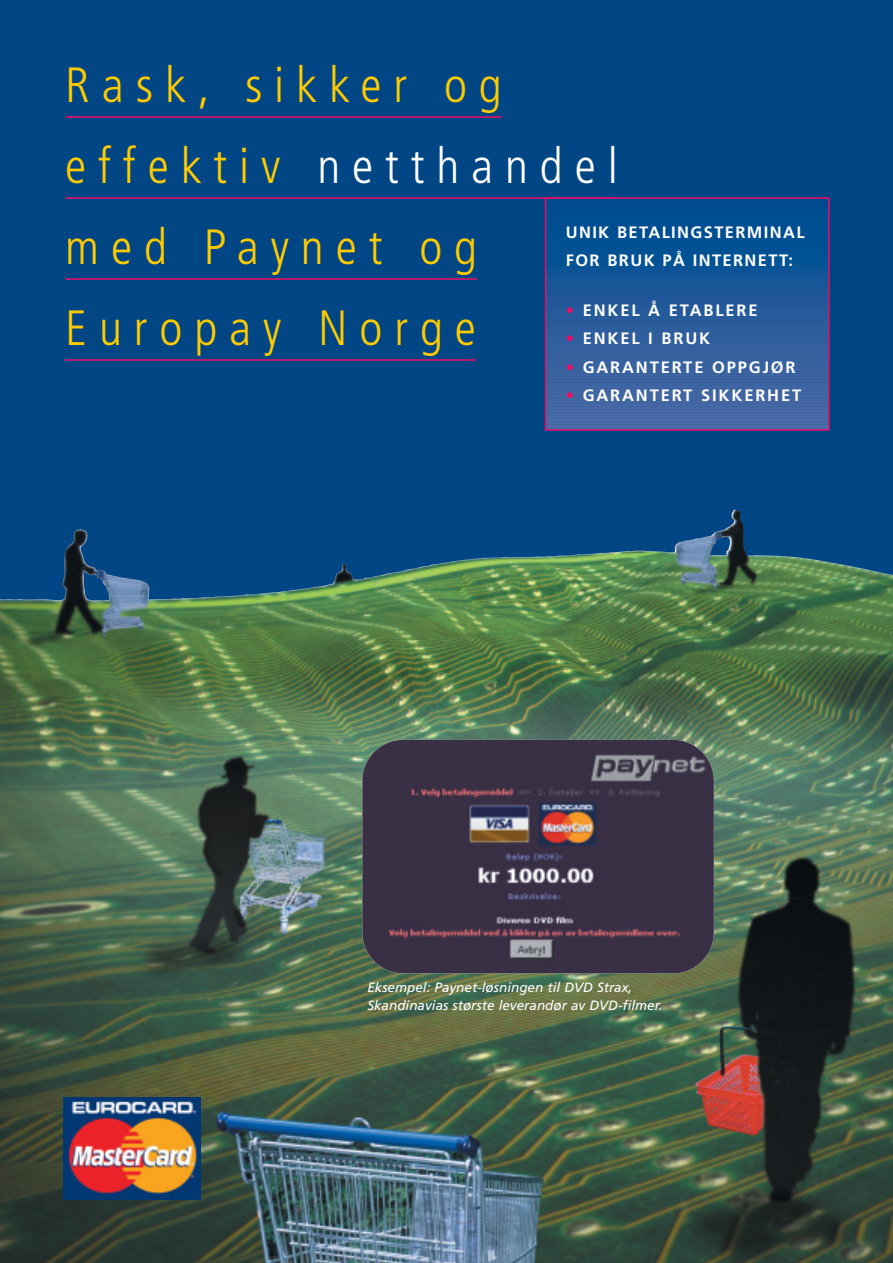
<style>
.page{position:relative;width:893px;height:1263px;background:#fff}
.page>*{position:absolute;margin:0;border:0;box-sizing:border-box;transform-origin:0 0}
.t1{font:300 condensed 49.5px/81px "Frutiger";letter-spacing:.24em;color:#ffcb00}
.t2{font:700 16.5px "Frutiger";letter-spacing:.11em;color:#fff}
.t3{font:700 16.5px/28.5px "Frutiger";letter-spacing:.085em;color:#fff}
.t4{font:italic 13.5px/17.2px "Frutiger";color:#fff}
.s1{color:#fff}
.s2{color:#ee0d64}
</style>
<div class="page">
<div style="left:0;top:0;width:892px;height:1263px;background:#004684"></div>
<img style="left:0;top:510px;width:892px;height:753px">
<hr style="left:65px;top:116px;width:437px;height:2px;background:#ee0d64">
<hr style="left:65px;top:197px;width:553px;height:2px;background:#ee0d64">
<hr style="left:65px;top:278px;width:412px;height:2px;background:#ee0d64">
<hr style="left:65px;top:359px;width:411px;height:2px;background:#ee0d64">
<hr style="left:545px;top:200px;width:283px;height:4px;background:#00498f">
<hr style="left:545px;top:203px;width:283px;height:4px;background:#004a8f">
<hr style="left:545px;top:206px;width:283px;height:3px;background:#004c90">
<hr style="left:545px;top:209px;width:283px;height:3px;background:#004c90">
<hr style="left:545px;top:212px;width:283px;height:3px;background:#004c90">
<hr style="left:545px;top:215px;width:283px;height:3px;background:#004d90">
<hr style="left:545px;top:218px;width:283px;height:3px;background:#004d90">
<hr style="left:545px;top:221px;width:283px;height:3px;background:#004d92">
<hr style="left:545px;top:224px;width:283px;height:3px;background:#004e92">
<hr style="left:545px;top:227px;width:283px;height:3px;background:#004e92">
<hr style="left:545px;top:230px;width:283px;height:3px;background:#004e93">
<hr style="left:545px;top:233px;width:283px;height:3px;background:#004f93">
<hr style="left:545px;top:236px;width:283px;height:3px;background:#005094">
<hr style="left:545px;top:239px;width:283px;height:3px;background:#005094">
<hr style="left:545px;top:242px;width:283px;height:3px;background:#005094">
<hr style="left:545px;top:245px;width:283px;height:3px;background:#005094">
<hr style="left:545px;top:248px;width:283px;height:3px;background:#005194">
<hr style="left:545px;top:251px;width:283px;height:3px;background:#005194">
<hr style="left:545px;top:254px;width:283px;height:3px;background:#005294">
<hr style="left:545px;top:257px;width:283px;height:3px;background:#005294">
<hr style="left:545px;top:260px;width:283px;height:3px;background:#005295">
<hr style="left:545px;top:263px;width:283px;height:3px;background:#035395">
<hr style="left:545px;top:266px;width:283px;height:3px;background:#0a5395">
<hr style="left:545px;top:269px;width:283px;height:3px;background:#0d5496">
<hr style="left:545px;top:272px;width:283px;height:3px;background:#0f5496">
<hr style="left:545px;top:275px;width:283px;height:3px;background:#145596">
<hr style="left:545px;top:278px;width:283px;height:3px;background:#165596">
<hr style="left:545px;top:281px;width:283px;height:3px;background:#175597">
<hr style="left:545px;top:284px;width:283px;height:3px;background:#195697">
<hr style="left:545px;top:287px;width:283px;height:3px;background:#1b5697">
<hr style="left:545px;top:290px;width:283px;height:3px;background:#1c5698">
<hr style="left:545px;top:293px;width:283px;height:3px;background:#1e5798">
<hr style="left:545px;top:296px;width:283px;height:3px;background:#1f579a">
<hr style="left:545px;top:299px;width:283px;height:3px;background:#20589a">
<hr style="left:545px;top:302px;width:283px;height:3px;background:#22589a">
<hr style="left:545px;top:305px;width:283px;height:3px;background:#23599a">
<hr style="left:545px;top:308px;width:283px;height:3px;background:#24599a">
<hr style="left:545px;top:311px;width:283px;height:3px;background:#265b9b">
<hr style="left:545px;top:314px;width:283px;height:3px;background:#275b9b">
<hr style="left:545px;top:317px;width:283px;height:3px;background:#285b9b">
<hr style="left:545px;top:320px;width:283px;height:3px;background:#295b9b">
<hr style="left:545px;top:323px;width:283px;height:3px;background:#2a5b9b">
<hr style="left:545px;top:326px;width:283px;height:3px;background:#2c5d9c">
<hr style="left:545px;top:329px;width:283px;height:3px;background:#2d5d9c">
<hr style="left:545px;top:332px;width:283px;height:3px;background:#2e5e9c">
<hr style="left:545px;top:335px;width:283px;height:3px;background:#2f5e9c">
<hr style="left:545px;top:338px;width:283px;height:3px;background:#315e9e">
<hr style="left:545px;top:341px;width:283px;height:3px;background:#315f9f">
<hr style="left:545px;top:344px;width:283px;height:3px;background:#325f9f">
<hr style="left:545px;top:347px;width:283px;height:3px;background:#34609f">
<hr style="left:545px;top:350px;width:283px;height:3px;background:#34609f">
<hr style="left:545px;top:353px;width:283px;height:3px;background:#35619f">
<hr style="left:545px;top:356px;width:283px;height:3px;background:#37619f">
<hr style="left:545px;top:359px;width:283px;height:3px;background:#37629f">
<hr style="left:545px;top:362px;width:283px;height:3px;background:#3862a0">
<hr style="left:545px;top:365px;width:283px;height:3px;background:#3962a0">
<hr style="left:545px;top:368px;width:283px;height:3px;background:#3a63a0">
<hr style="left:545px;top:371px;width:283px;height:3px;background:#3b64a1">
<hr style="left:545px;top:374px;width:283px;height:3px;background:#3d64a1">
<hr style="left:545px;top:377px;width:283px;height:3px;background:#3e64a1">
<hr style="left:545px;top:380px;width:283px;height:3px;background:#3e65a1">
<hr style="left:545px;top:382px;width:283px;height:4px;background:#3e65a3">
<hr style="left:545px;top:385px;width:283px;height:4px;background:#4066a3">
<hr style="left:545px;top:388px;width:283px;height:4px;background:#4166a3">
<hr style="left:545px;top:391px;width:283px;height:4px;background:#4267a3">
<hr style="left:545px;top:394px;width:283px;height:4px;background:#4367a3">
<hr style="left:545px;top:397px;width:283px;height:4px;background:#4467a3">
<hr style="left:545px;top:400px;width:283px;height:4px;background:#4568a4">
<hr style="left:545px;top:403px;width:283px;height:4px;background:#4668a4">
<hr style="left:545px;top:406px;width:283px;height:4px;background:#4669a6">
<hr style="left:545px;top:409px;width:283px;height:4px;background:#476aa6">
<hr style="left:545px;top:412px;width:283px;height:4px;background:#486aa6">
<hr style="left:545px;top:415px;width:283px;height:4px;background:#496ba7">
<hr style="left:545px;top:418px;width:283px;height:4px;background:#4a6ba7">
<hr style="left:545px;top:421px;width:283px;height:4px;background:#4a6ca7">
<hr style="left:545px;top:424px;width:283px;height:4px;background:#4c6ca7">
<div style="left:545px;top:197px;width:284px;height:234px;border:2px solid #ee0d64"></div>
<img style="left:362px;top:740px;width:351px;height:233px;border-radius:41px">
<img style="left:64px;top:1097px;width:137px;height:102px">
<h1 class="t1" style="left:65px;top:49px;width:554px">Rask, sikker og effektiv <span class="s1">netthandel </span>med Paynet og<br>Europay Norge</h1>
<p class="t3" style="left:565px;top:219px;width:240px">UNIK BETALINGSTERMINAL<br>FOR BRUK PÅ INTERNETT:</p>
<p class="t2" style="left:565px;top:303px;width:193px"><span class="s2">•</span> ENKEL Å ETABLERE</p>
<p class="t2" style="left:565px;top:332px;width:146px"><span class="s2">•</span> ENKEL I BRUK</p>
<p class="t2" style="left:565px;top:360px;width:231px"><span class="s2">•</span> GARANTERTE OPPGJØR</p>
<p class="t2" style="left:565px;top:389px;width:237px"><span class="s2">•</span> GARANTERT SIKKERHET</p>
<p class="t4" style="left:367px;top:980px;width:297px">Eksempel: Paynet-løsningen til DVD Strax,<br>Skandinavias største leverandør av DVD-filmer.</p>
</div>
